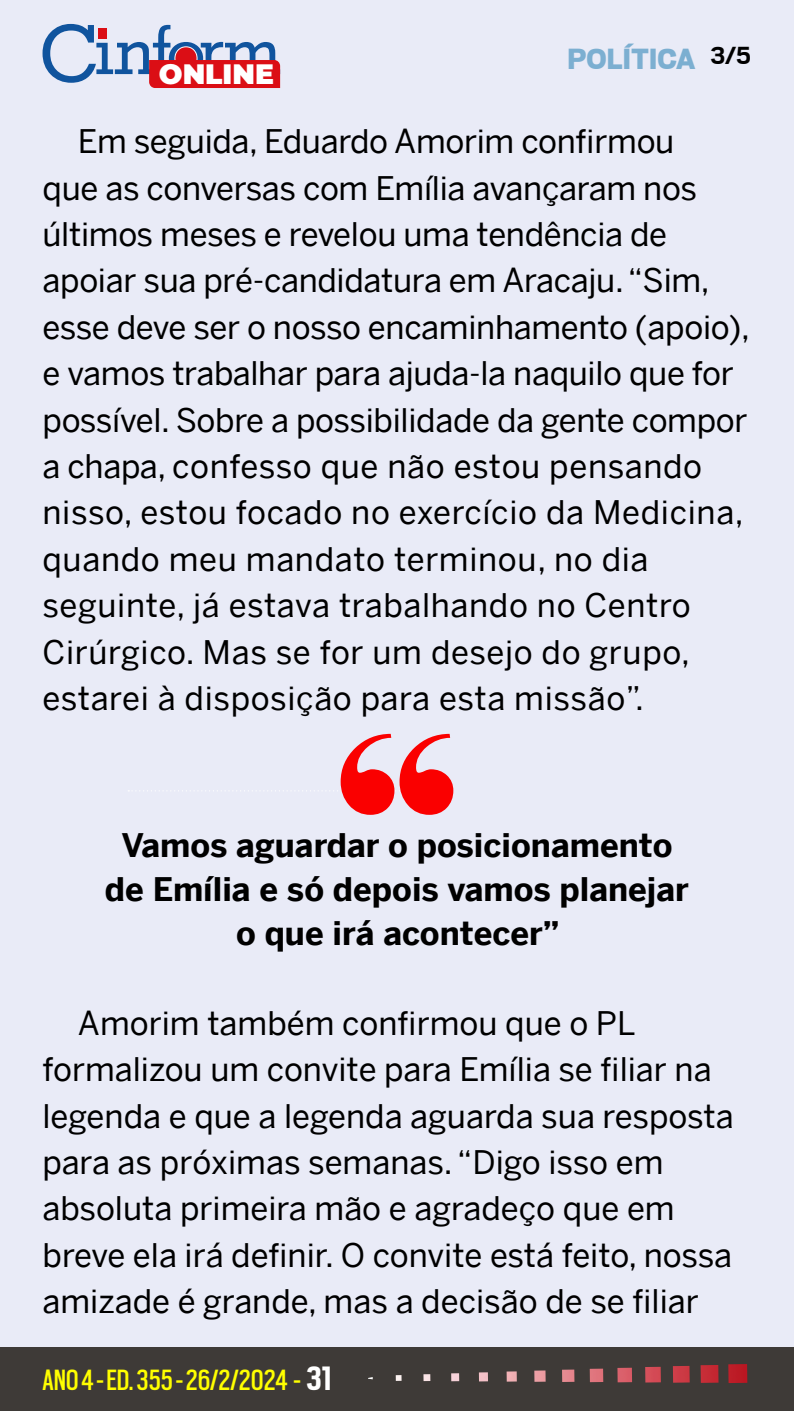
<style>
.page{position:relative;width:794px;height:1411px;background:#fff}
.page>*{position:absolute;margin:0;border:0;box-sizing:border-box;transform-origin:0 0}
.t1{font:32.5px/46.4px "Benton Sans";color:#000}
.t2{font:700 32.5px/44px "Benton Sans";color:#000;text-align:center}
.t3{font:32.5px "Scout Cond";color:#ff0}
.t4{font:900 32.5px "Scout";color:#7cafd1}
.t5{font:900 28.12px "Montserrat";color:#fff}
.s1{font-weight:700;font-size:27.5px;color:#000}
.s2{font-weight:700;font-size:37.5px;color:#fff}
</style>
<div class="page">
<div style="left:0;top:0;width:794px;height:1410px;background:#e9ebf7"></div>
<div style="left:0;top:1347px;width:794px;height:63px;background:#3e3a37"></div>
<img style="left:728px;top:1364px;width:19px;height:18px">
<img style="left:700px;top:1365px;width:18px;height:17px">
<img style="left:673px;top:1365px;width:16px;height:17px">
<img style="left:645px;top:1366px;width:16px;height:16px">
<img style="left:617px;top:1367px;width:15px;height:15px">
<svg style="left:590px;top:1368px;width:13px;height:13px"></svg>
<svg style="left:562px;top:1369px;width:12px;height:12px"></svg>
<svg style="left:534px;top:1370px;width:11px;height:11px"></svg>
<svg style="left:506px;top:1371px;width:11px;height:10px"></svg>
<svg style="left:479px;top:1372px;width:9px;height:9px"></svg>
<svg style="left:451px;top:1373px;width:8px;height:8px"></svg>
<svg style="left:423px;top:1374px;width:7px;height:6px"></svg>
<svg style="left:396px;top:1375px;width:5px;height:5px"></svg>
<svg style="left:43px;top:24px;width:237px;height:64px"></svg>
<div style="left:99px;top:28px;width:8px;height:10px;background:#db0e15"></div>
<svg style="left:128px;top:733px;width:325px;height:81px"></svg>
<p class="t5" style="left:159px;top:53px;width:117px">ONLINE</p>
<p class="t4" style="left:567px;top:43px;width:186px">POLÍTICA <span class="s1">3/5</span></p>
<p class="t1" style="left:43px;top:118px;width:709px;text-indent:35px">Em seguida, Eduardo Amorim confirmou<br>que as conversas com Emília avançaram nos últimos meses e revelou uma tendência de apoiar sua pré-candidatura em Aracaju. “Sim, esse deve ser o nosso encaminhamento (apoio), e vamos trabalhar para ajuda-la naquilo que for possível. Sobre a possibilidade da gente compor a chapa, confesso que não estou pensando nisso, estou focado no exercício da Medicina, quando meu mandato terminou, no dia seguinte, já estava trabalhando no Centro Cirúrgico. Mas se for um desejo do grupo, estarei à disposição para esta missão”.</p>
<p class="t2" style="left:105px;top:822px;width:585px">Vamos aguardar o posicionamento de Emília e só depois vamos planejar o que irá acontecer”</p>
<p class="t1" style="left:43px;top:999px;width:692px;text-indent:35px">Amorim também confirmou que o PL formalizou um convite para Emília se filiar na legenda e que a legenda aguarda sua resposta para as próximas semanas. “Digo isso em absoluta primeira mão e agradeço que em breve ela irá definir. O convite está feito, nossa amizade é grande, mas a decisão de se filiar</p>
<p class="t3" style="left:43px;top:1358px;width:291px">ANO 4 - ED. 355 - 26/2/2024 - <span class="s2">31</span></p>
</div>
